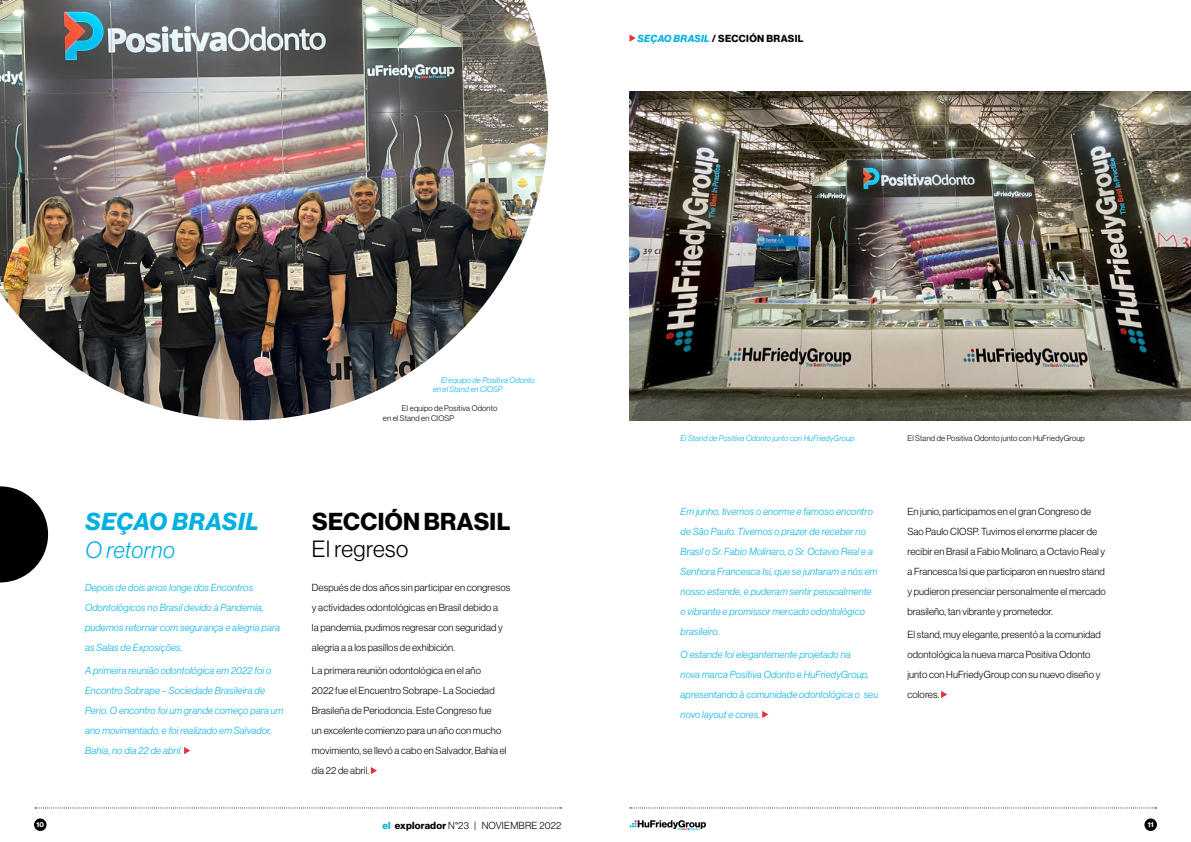
<style>
.page{position:relative;width:1191px;height:842px;background:#fff}
.page>*{position:absolute;margin:0;border:0;box-sizing:border-box;transform-origin:0 0}
.t1{font:24px "N Haas Grotesk DS Pro 75 Bd";letter-spacing:.015em;color:#000}
.t2{font:24px "N Haas Grotesk DS Pro 76 Bd It";letter-spacing:.035em;color:#00b0e1}
.t3{font:23px "N Haas Grotesk DS Pro 45 Lt";letter-spacing:.02em;color:#000}
.t4{font:23px "N Haas Grotesk DS Pro 46 Lt It";letter-spacing:.015em;color:#00b0e1}
.t5{font:10px/20px "N Haas Grotesk DS Pro 45 Lt";letter-spacing:.01em;color:#000}
.t6{font:10px/20px "N Haas Grotesk DS Pro 46 Lt It";letter-spacing:.02em;color:#00b0e1}
.t7{font:10px "N Haas Grotesk DS Pro 75 Bd";letter-spacing:.035em;color:#000}
.t8{font:8px/9.6px "N Haas Grotesk DS Pro 46 Lt It";letter-spacing:.02em;color:#00b0e1}
.t9{font:8px/9.6px "N Haas Grotesk DS Pro 45 Lt";letter-spacing:.02em;color:#000}
.t10{font:7px "N Haas Grotesk DS Pro 75 Bd";color:#fff}
.s1{font-family:"N Haas Grotesk DS Pro 76 Bd It";color:#00b0e1}
.s2{font-family:"N Haas Grotesk DS Pro 75 Bd";color:#00b0e1}
.s3{font-family:"N Haas Grotesk DS Pro 75 Bd";color:#ededed}
.s4{font-family:"N Haas Grotesk DS Pro 75 Bd"}
</style>
<div class="page">
<img style="left:629px;top:91px;width:562px;height:329px">
<img style="left:0;top:0;width:548px;height:420px">
<svg style="left:35px;top:807px;width:526px;height:1px"></svg>
<svg style="left:629px;top:820px;width:77px;height:10px"></svg>
<svg style="left:630px;top:807px;width:526px;height:1px"></svg>
<div style="left:34px;top:818px;width:13px;height:13px;background:#000;border-radius:50%"></div>
<div style="left:1144px;top:818px;width:13px;height:13px;background:#000;border-radius:50%"></div>
<svg style="left:371px;top:767px;width:6px;height:7px"></svg>
<svg style="left:184px;top:747px;width:6px;height:7px"></svg>
<svg style="left:0;top:486px;width:48px;height:96px"></svg>
<svg style="left:762px;top:711px;width:6px;height:7px"></svg>
<svg style="left:941px;top:691px;width:6px;height:7px"></svg>
<svg style="left:629px;top:35px;width:7px;height:7px"></svg>
<p class="t7" style="left:637px;top:32px;width:167px"><span class="s1">SEÇAO BRASIL</span> / SECCIÓN BRASIL</p>
<p class="t8" style="left:433px;top:375px;width:103px;text-indent:8px">El equipo de Positiva Odonto en el Stand en CIOSP</p>
<p class="t9" style="left:383px;top:404px;width:116px;text-indent:19px">El equipo de Positiva Odonto en el Stand en CIOSP</p>
<h1 class="t2" style="left:86px;top:507px;width:175px">SEÇAO BRASIL</h1>
<h2 class="t4" style="left:85px;top:537px;width:91px">O retorno</h2>
<p class="t6" style="left:85px;top:578px;width:197px">Depois de dois anos longe dos Encontros Odontológicos no Brasil devido à Pandemia, pudemos retornar com segurança e alegria para as Salas de Exposições.</p>
<p class="t6" style="left:85px;top:661px;width:200px">A primeira reunião odontológica em 2022 foi o Encontro Sobrape – Sociedade Brasileira de Perio. O encontro foi um grande começo para um ano movimentado, e foi realizado em Salvador, Bahia, no dia 22 de abril.</p>
<h1 class="t1" style="left:312px;top:507px;width:200px">SECCIÓN BRASIL</h1>
<h2 class="t3" style="left:312px;top:536px;width:98px">El regreso</h2>
<p class="t5" style="left:312px;top:578px;width:200px">Después de dos años sin participar en congresos y actividades odontológicas en Brasil debido a<br>la pandemia, pudimos regresar con seguridad y alegria a a los pasillos de exhibición.</p>
<p class="t5" style="left:312px;top:661px;width:196px">La primera reunión odontológica en el año<br>2022 fue el Encuentro Sobrape- La Sociedad Brasileña de Periodoncia. Este Congreso fue<br>un excelente comienzo para un año con mucho movimiento, se llevó a cabo en Salvador, Bahía el día 22 de abril.</p>
<p class="t8" style="left:680px;top:433px;width:175px">El Stand de Positiva Odonto junto con HuFriedyGroup</p>
<p class="t9" style="left:907px;top:433px;width:179px">El Stand de Positiva Odonto junto con HuFriedyGroup</p>
<p class="t6" style="left:680px;top:502px;width:198px">Em junho, tivemos o enorme e famoso encontro de São Paulo. Tivemos o prazer de receber no Brasil o Sr. Fabio Molinaro, o Sr. Octavio Real e a Senhora Francesca Isi, que se juntaram a nós em nosso estande, e puderam sentir pessoalmente o vibrante e promissor mercado odontológico brasileiro.</p>
<p class="t6" style="left:680px;top:644px;width:199px">O estande foi elegantemente projetado na<br>nova marca Positiva Odonto e HuFriedyGroup, apresentando à comunidade odontológica o seu novo layout e cores.</p>
<p class="t5" style="left:907px;top:502px;width:200px">En junio, participamos en el gran Congreso de Sao Paulo CIOSP. Tuvimos el enorme placer de recibir en Brasil a Fabio Molinaro, a Octavio Real y a Francesca Isi que participaron en nuestro stand y pudieron presenciar personalmente el mercado brasileño, tan vibrante y prometedor.</p>
<p class="t5" style="left:907px;top:624px;width:195px">El stand, muy elegante, presentó a la comunidad odontológica la nueva marca Positiva Odonto junto con HuFriedyGroup con su nuevo diseño y colores.</p>
<p class="t10" style="left:37px;top:821px;width:9px">10</p>
<p class="t5" style="left:382px;top:815px;width:180px"><span class="s2">el</span><span class="s3">•</span><span class="s4">explorador</span> N°23 | NOVIEMBRE 2022</p>
<p class="t10" style="left:1147px;top:821px;width:7px">11</p>
</div>
